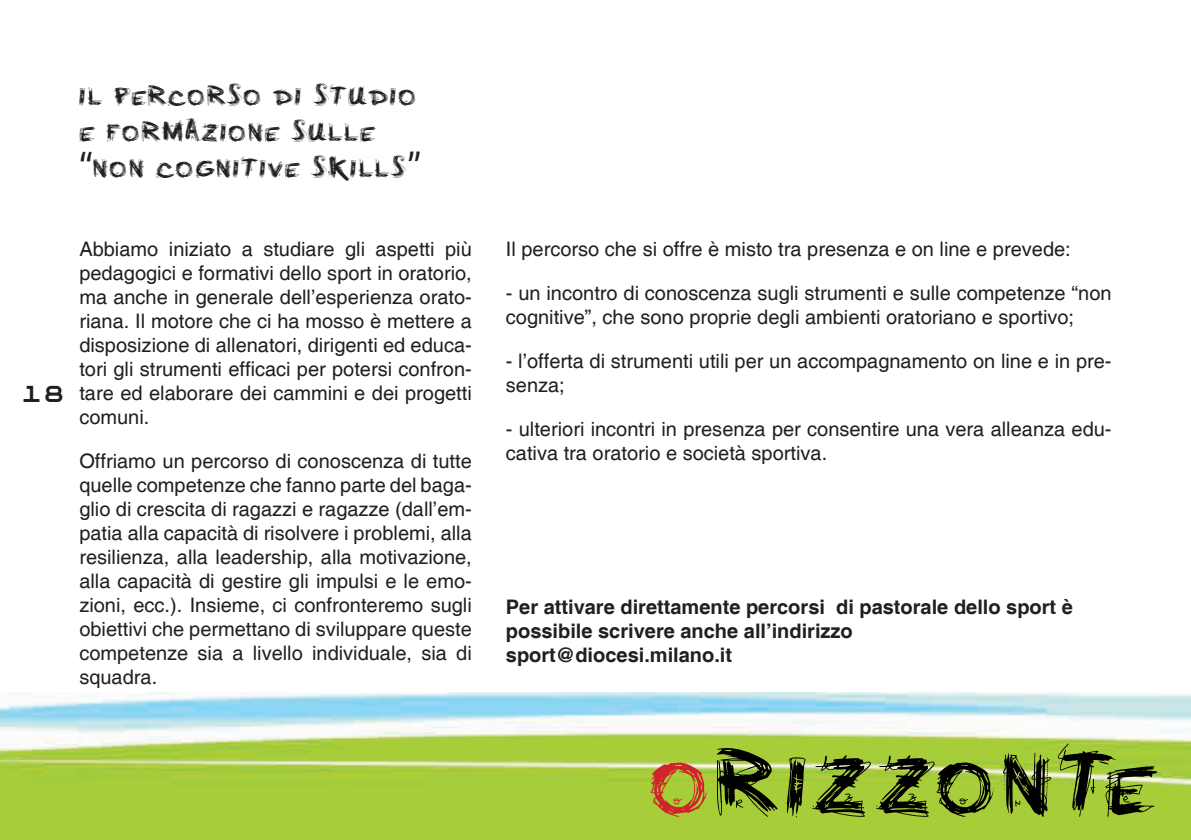
<style>
.page{position:relative;width:1191px;height:840px;background:#fff}
.page>*{position:absolute;margin:0;border:0;box-sizing:border-box;transform-origin:0 0}
.t1{font:120px "Minus";color:#000}
.t2{font:36px/36px "Minus";color:#231f20}
.t3{font:24px "Mobyregular";color:#231f20}
.t4{font:20px/24px "Helvetica";color:#231f20}
.t5{font:700 20px/24px "Helvetica";color:#231f20}
.s1{font-family:"Acumin Variable Concept"}
.s2{color:#d1232a}
</style>
<div class="page">
<img style="left:0;top:692px;width:1191px;height:147px">
<h2 class="t2" style="left:79px;top:74px;width:343px">Il percorso di studio e formazione sulle “ <span class="s1">“</span>non cognitive skills<span class="s1">”</span></h2>
<p class="t3" style="left:21px;top:378px;width:46px">18</p>
<p class="t4" style="left:79px;top:237px;width:394px;text-align:justify">Abbiamo iniziato a studiare gli aspetti più pedagogici e formativi dello sport in oratorio, ma anche in generale dell’esperienza orato&shy;riana. Il motore che ci ha mosso è mettere a disposizione di allenatori, dirigenti ed educa&shy;tori gli strumenti efficaci per potersi confron&shy;tare ed elaborare dei cammini e dei progetti comuni.</p>
<p class="t4" style="left:79px;top:449px;width:394px;text-align:justify">Offriamo un percorso di conoscenza di tutte quelle competenze che fanno parte del baga&shy;glio di crescita di ragazzi e ragazze (dall’em&shy;patia alla capacità di risolvere i problemi, alla resilienza, alla leadership, alla motivazione, alla capacità di gestire gli impulsi e le emo&shy;zioni, ecc.). Insieme, ci confronteremo sugli obiettivi che permettano di sviluppare queste competenze sia a livello individuale, sia di squadra.</p>
<p class="t4" style="left:506px;top:237px;width:566px">Il percorso che si offre è misto tra presenza e on line e prevede:</p>
<p class="t4" style="left:506px;top:281px;width:607px">- un incontro di conoscenza sugli strumenti e sulle competenze “non cognitive”, che sono proprie degli ambienti oratoriano e sportivo;</p>
<p class="t4" style="left:506px;top:349px;width:607px">- l’offerta di strumenti utili per un accompagnamento on line e in pre&shy;senza;</p>
<p class="t4" style="left:506px;top:417px;width:607px">- ulteriori incontri in presenza per consentire una vera alleanza edu&shy;cativa tra oratorio e società sportiva.</p>
<p class="t5" style="left:506px;top:595px;width:568px">Per attivare direttamente percorsi di pastorale dello sport è possibile scrivere anche all’indirizzo sport@diocesi.milano.it</p>
<h1 class="t1" style="left:650px;top:707px;width:512px"><span class="s2">O</span>RIZZONTE</h1>
</div>
